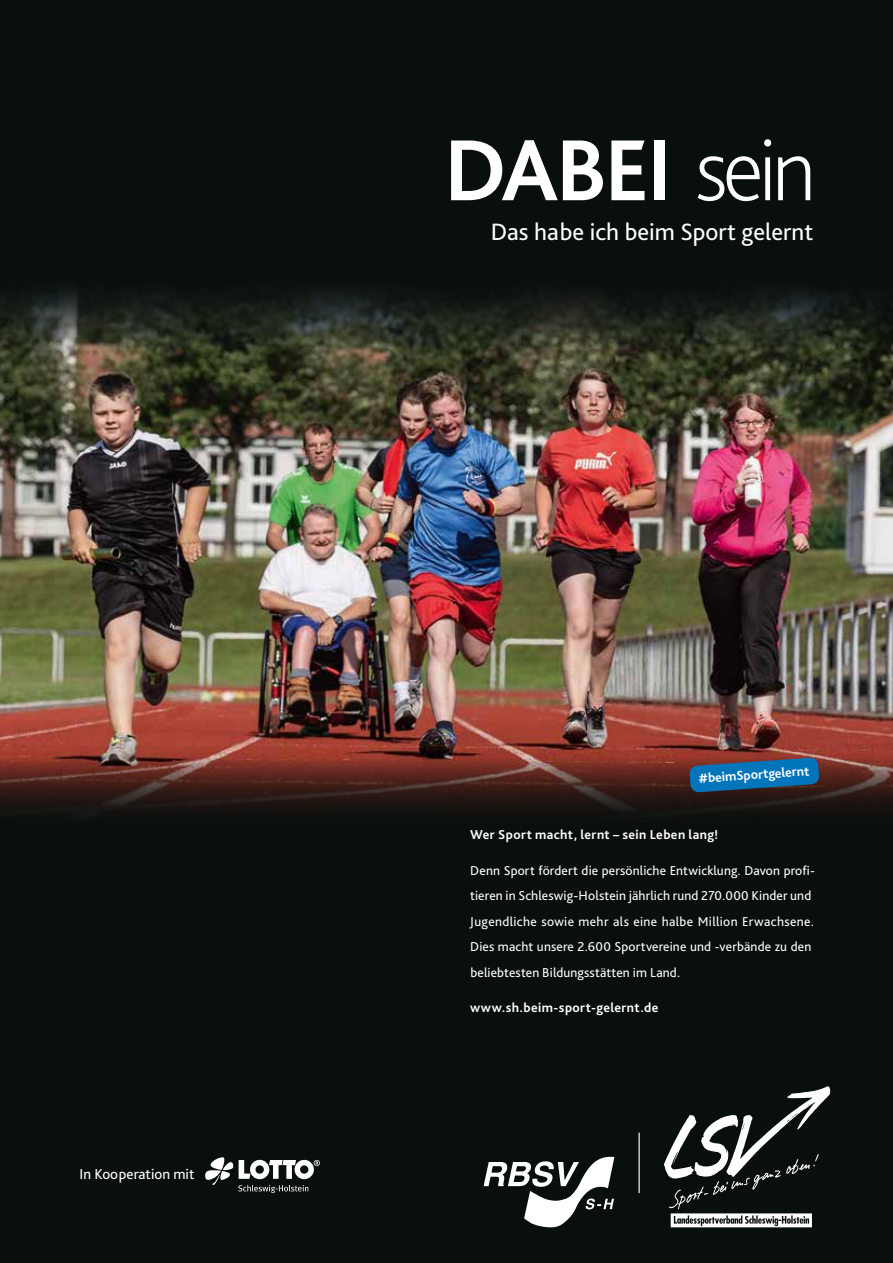
<style>
.page{position:relative;width:893px;height:1263px;background:#090f0d}
.page>*{position:absolute;margin:0;border:0;box-sizing:border-box;transform-origin:0 0}
.t1{font:700 90.6px "Bliss Pro";letter-spacing:-.03em;color:#fff}
.t2{font:24.75px "Bliss Pro";color:#fff}
.t3{font:15px "Bliss Pro";color:#fff}
.t4{font:13.5px/25.5px "Bliss Pro";letter-spacing:.01em;color:#fff}
.t5{font:700 13.5px "Bliss Pro";letter-spacing:.03em;color:#fff}
.s1{font-weight:200}
</style>
<div class="page">
<img style="left:0;top:264px;width:893px;height:578px">
<svg style="left:205px;top:1157px;width:115px;height:36px"></svg>
<svg style="left:689px;top:757px;width:130px;height:36px;background:#1b5f8f"></svg>
<svg style="left:664px;top:1086px;width:166px;height:141px"></svg>
<hr style="left:639px;top:1133px;width:1px;height:60px;background:#fff">
<svg style="left:484px;top:1157px;width:130px;height:70px"></svg>
<p class="t3" style="left:80px;top:1165px;width:116px">In Kooperation mit</p>
<h1 class="t1" style="left:444px;top:114px;width:374px">DABEI <span class="s1">sein</span></h1>
<h2 class="t2" style="left:491px;top:216px;width:324px">Das habe ich beim Sport gelernt</h2>
<p class="t5" style="left:698px;top:770px;width:112px;rotate:-4deg">#beimSportgelernt</p>
<p class="t5" style="left:470px;top:826px;width:250px">Wer Sport macht, lernt – sein Leben lang!</p>
<p class="t4" style="left:470px;top:857px;width:347px">Denn Sport fördert die persönliche Entwicklung. Davon profi&shy;tieren in Schleswig-Holstein jährlich rund 270.000 Kinder und Jugendliche sowie mehr als eine halbe Million Erwachsene.<br>Dies macht unsere 2.600 Sportvereine und -verbände zu den beliebtesten Bildungsstätten im Land.</p>
<p class="t5" style="left:470px;top:999px;width:190px">www.sh.beim-sport-gelernt.de</p>
</div>
